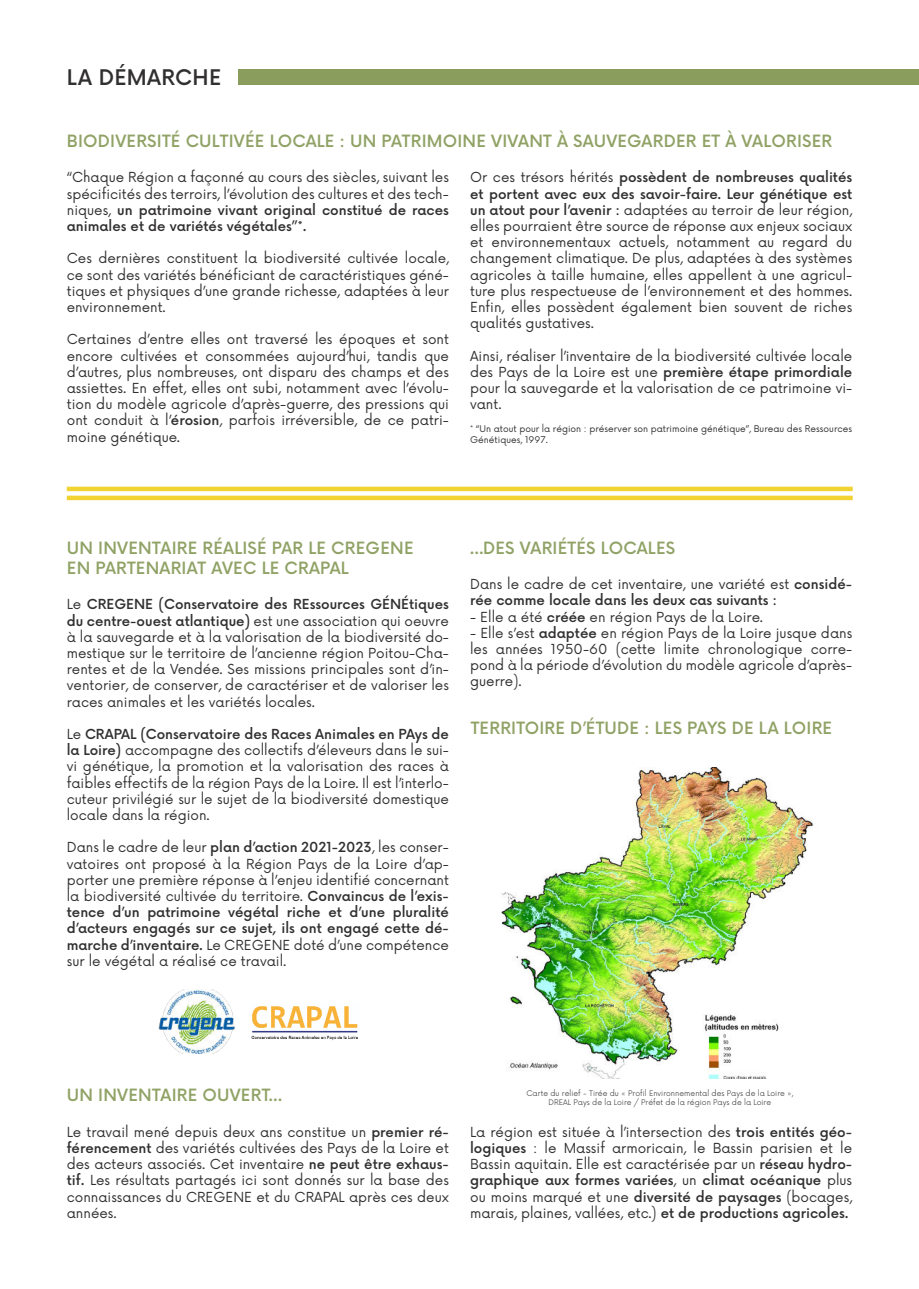
<style>
.page{position:relative;width:919px;height:1289px;background:#fff}
.page>*{position:absolute;margin:0;border:0;box-sizing:border-box;transform-origin:0 0}
.t1{font:500 21px "Now";letter-spacing:.015em;color:#312f30}
.t2{font:500 16.5px/19.8px "Now";letter-spacing:.015em;color:#90a265}
.t3{font:13.5px/16.2px "Now";color:#312f30;text-align:justify}
.t4{font:500 13.5px/16.2px "Now";color:#312f30}
.t5{font:9px/10.8px "Now";color:#312f30}
.t6{font:300 7.5px/9px "Now";color:#312f30;text-align:center}
.s1{font-weight:500}
.s2{font-weight:400}
</style>
<div class="page">
<div style="left:238px;top:70px;width:680px;height:15px;background:#8a9d5d"></div>
<img style="left:158px;top:989px;width:77px;height:64px">
<img style="left:251px;top:1006px;width:107px;height:34px">
<img style="left:501px;top:767px;width:313px;height:311px">
<div style="left:67px;top:486px;width:785px;height:5px;background:#f1d333"></div>
<div style="left:67px;top:495px;width:785px;height:5px;background:#f1d333"></div>
<h1 class="t1" style="left:67px;top:64px;width:156px">LA DÉMARCHE</h1>
<p class="t2" style="left:67px;top:131px;width:766px">BIODIVERSITÉ CULTIVÉE LOCALE : UN PATRIMOINE VIVANT À SAUVEGARDER ET À VALORISER</p>
<p class="t3" style="left:67px;top:169px;width:383px">“Chaque Région a façonné au cours des siècles, suivant les spécificités des terroirs, l’évolution des cultures et des tech&shy;niques, <span class="s1">un patrimoine vivant original constitué de races animales et de variétés végétales”*.</span></p>
<p class="t3" style="left:67px;top:250px;width:383px">Ces dernières constituent la biodiversité cultivée locale, ce sont des variétés bénéficiant de caractéristiques géné&shy;tiques et physiques d’une grande richesse, adaptées à leur environnement.</p>
<p class="t3" style="left:67px;top:331px;width:383px">Certaines d’entre elles ont traversé les époques et sont encore cultivées et consommées aujourd’hui, tandis que d’autres, plus nombreuses, ont disparu des champs et des assiettes. En effet, elles ont subi, notamment avec l’évolu&shy;tion du modèle agricole d’après-guerre, des pressions qui ont conduit à l’<span class="s1">érosion</span>, parfois irréversible, de ce patri&shy;moine génétique.</p>
<p class="t3" style="left:470px;top:169px;width:383px">Or ces trésors hérités <span class="s1">possèdent de nombreuses qualités et portent avec eux des savoir-faire. Leur génétique est un atout pour l’avenir :</span> adaptées au terroir de leur région, elles pourraient être source de réponse aux enjeux sociaux et environnementaux actuels, notamment au regard du changement climatique. De plus, adaptées à des systèmes agricoles à taille humaine, elles appellent à une agricul&shy;ture plus respectueuse de l’environnement et des hommes.<br>Enfin, elles possèdent également bien souvent de riches qualités gustatives.</p>
<p class="t3" style="left:470px;top:348px;width:383px">Ainsi, réaliser l’inventaire de la biodiversité cultivée locale des Pays de la Loire est une <span class="s1">première étape primordiale </span>pour la sauvegarde et la valorisation de ce patrimoine vi&shy;vant.</p>
<p class="t5" style="left:470px;top:423px;width:383px">* “Un atout pour la région : préserver son patrimoine génétique”, Bureau des Ressources<br>Génétiques, 1997.</p>
<p class="t2" style="left:67px;top:538px;width:348px">UN INVENTAIRE RÉALISÉ PAR LE CREGENE<br>EN PARTENARIAT AVEC LE CRAPAL</p>
<p class="t3" style="left:67px;top:596px;width:383px">Le <span class="s1">CREGENE (Conservatoire des REssources GÉNÉtiques du centre-ouest atlantique)</span> est une association qui oeuvre à la sauvegarde et à la valorisation de la biodiversité do&shy;mestique sur le territoire de l’ancienne région Poitou-Cha&shy;rentes et de la Vendée. Ses missions principales sont d’in&shy;ventorier, de conserver, de caractériser et de valoriser les races animales et les variétés locales.</p>
<p class="t3" style="left:67px;top:726px;width:383px">Le <span class="s1">CRAPAL (Conservatoire des Races Animales en PAys de la Loire)</span> accompagne des collectifs d’éleveurs dans le sui&shy;vi génétique, la promotion et la valorisation des races à faibles effectifs de la région Pays de la Loire. Il est l’interlo&shy;cuteur privilégié sur le sujet de la biodiversité domestique locale dans la région.</p>
<p class="t3" style="left:67px;top:839px;width:383px">Dans le cadre de leur <span class="s1">plan d’action 2021-2023</span>, les conser&shy;vatoires ont proposé à la Région Pays de la Loire d’ap&shy;porter une première réponse à l’enjeu identifié concernant la biodiversité cultivée du territoire. <span class="s1">Convaincus de l’exis&shy;tence d’un patrimoine végétal riche et d’une pluralité d’acteurs engagés sur ce sujet, ils ont engagé cette dé&shy;marche d’inventaire.</span> Le CREGENE doté d’une compétence sur le végétal a réalisé ce travail.</p>
<p class="t2" style="left:469px;top:538px;width:207px">...DES VARIÉTÉS LOCALES</p>
<p class="t4" style="left:470px;top:576px;width:383px"><span class="s2">Dans le cadre de cet inventaire, une variété est</span> considé&shy;rée comme locale dans les deux cas suivants :</p>
<p class="t3" style="left:470px;top:608px;width:294px">- Elle a été <span class="s1">créée</span> en région Pays de la Loire.</p>
<p class="t3" style="left:470px;top:625px;width:383px">- Elle s’est <span class="s1">adaptée</span> en région Pays de la Loire jusque dans les années 1950-60 (cette limite chronologique corre&shy;pond à la période d’évolution du modèle agricole d’après&shy;guerre).</p>
<p class="t2" style="left:470px;top:718px;width:363px">TERRITOIRE D’ÉTUDE : LES PAYS DE LA LOIRE</p>
<p class="t2" style="left:67px;top:1085px;width:217px">UN INVENTAIRE OUVERT...</p>
<p class="t3" style="left:67px;top:1123px;width:383px">Le travail mené depuis deux ans constitue un <span class="s1">premier ré&shy;férencement</span> des variétés cultivées des Pays de la Loire et des acteurs associés. Cet inventaire <span class="s1">ne peut être exhaus&shy;tif.</span> Les résultats partagés ici sont donnés sur la base des connaissances du CREGENE et du CRAPAL après ces deux années.</p>
<p class="t6" style="left:526px;top:1088px;width:268px">Carte du relief - Tirée du « Profil Environnemental des Pays de la Loire »,<br>DREAL Pays de la Loire / Préfet de la région Pays de la Loire</p>
<p class="t3" style="left:470px;top:1123px;width:383px">La région est située à l’intersection des <span class="s1">trois entités géo&shy;logiques</span> : le Massif armoricain, le Bassin parisien et le Bassin aquitain. Elle est caractérisée par un <span class="s1">réseau hydro&shy;graphique aux formes variées</span>, un <span class="s1">climat océanique</span> plus ou moins marqué et une <span class="s1">diversité de paysages</span> (bocages, marais, plaines, vallées, etc.) <span class="s1">et de productions agricoles.</span></p>
</div>
